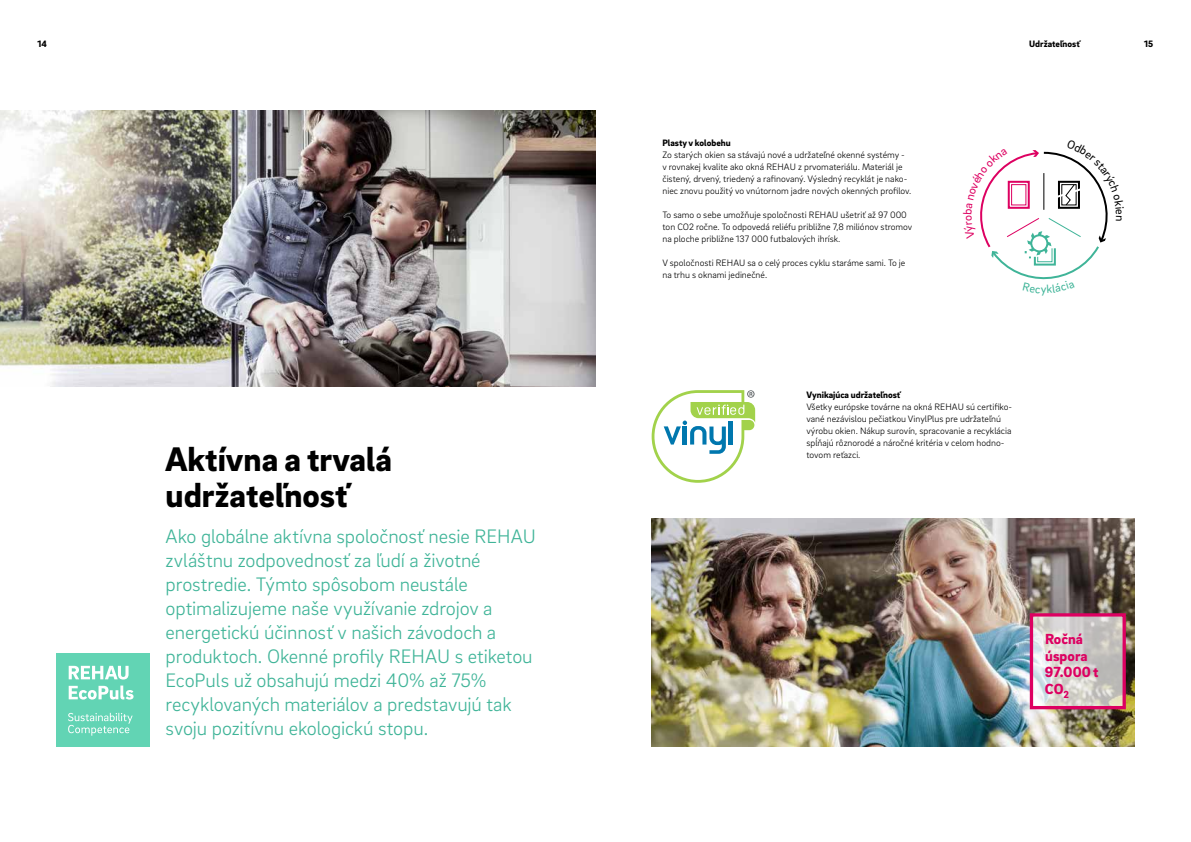
<style>
.page{position:relative;width:1191px;height:842px;background:#fff}
.page>*{position:absolute;margin:0;border:0;box-sizing:border-box;transform-origin:0 0}
.t1{font:900 35px/36px "Brix Sans";color:#000}
.t2{font:300 20px/24px "Brix Sans";letter-spacing:-.005em;color:#3fb498}
.t3{font:900 15px/16.5px "Brix Sans";color:#dd0061}
.t4{font:12px "Brix Sans";color:#3fb498}
.t5{font:300 9.5px/12px "Brix Sans";color:#000}
.t6{font:900 9.5px "Brix Sans";color:#000}
</style>
<div class="page">
<img style="left:0;top:110px;width:595px;height:276px">
<img style="left:651px;top:518px;width:483px;height:228px">
<div style="left:56px;top:653px;width:94px;height:93px;background:#62d4b4"></div>
<svg style="left:68px;top:713px;width:65px;height:23px"></svg>
<svg style="left:69px;top:666px;width:60px;height:13px"></svg>
<svg style="left:69px;top:685px;width:64px;height:14px"></svg>
<svg style="left:651px;top:390px;width:104px;height:93px"></svg>
<svg style="left:1033px;top:617px;width:88px;height:88px;background:#d3d2ce"></svg>
<div style="left:1029px;top:613px;width:96px;height:96px;border:3px solid #dd0061"></div>
<svg style="left:980px;top:150px;width:128px;height:130px"></svg>
<p class="t6" style="left:37px;top:37px;width:11px">14</p>
<p class="t6" style="left:1029px;top:37px;width:52px">Udržateľnosť</p>
<p class="t6" style="left:1144px;top:37px;width:10px">15</p>
<h1 class="t1" style="left:166px;top:439px;width:228px">Aktívna a trvalá udržateľnosť</h1>
<p class="t2" style="left:166px;top:523px;width:372px">Ako globálne aktívna spoločnosť nesie REHAU zvláštnu zodpovednosť za ľudí a životné prostredie. Týmto spôsobom neustále optimalizujeme naše využívanie zdrojov a energetickú účinnosť v našich závodoch a produktoch. Okenné profily REHAU s etiketou EcoPuls už obsahujú medzi 40% až 75% recyklovaných materiálov a predstavujú tak svoju pozitívnu ekologickú stopu.</p>
<p class="t6" style="left:662px;top:137px;width:70px">Plasty v kolobehu</p>
<p class="t5" style="left:662px;top:149px;width:250px">Zo starých okien sa stávajú nové a udržateľné okenné systémy - v rovnakej kvalite ako okná REHAU z prvomateriálu. Materiál je čistený, drvený, triedený a rafinovaný. Výsledný recyklát je nako&shy;niec znovu použitý vo vnútornom jadre nových okenných profilov.</p>
<p class="t5" style="left:662px;top:209px;width:251px">To samo o sebe umožňuje spoločnosti REHAU ušetriť až 97 000 ton CO2 ročne. To odpovedá reliéfu približne 7,8 miliónov stromov na ploche približne 137 000 futbalových ihrísk.</p>
<p class="t5" style="left:662px;top:257px;width:244px">V spoločnosti REHAU sa o celý proces cyklu staráme sami. To je na trhu s oknami jedinečné.</p>
<p class="t4" style="left:1040px;top:281px;width:7px">y</p>
<p class="t6" style="left:806px;top:389px;width:95px">Vynikajúca udržateľnosť</p>
<p class="t5" style="left:806px;top:401px;width:207px">Všetky európske továrne na okná REHAU sú certifiko&shy;vané nezávislou pečiatkou VinylPlus pre udržateľnú výrobu okien. Nákup surovín, spracovanie a recyklácia spĺňajú rôznorodé a náročné kritéria v celom hodno&shy;tovom reťazci.</p>
<h3 class="t3" style="left:1045px;top:630px;width:55px">Ročná úspora<br>97.000 t<br>CO<sub>2</sub></h3>
</div>
